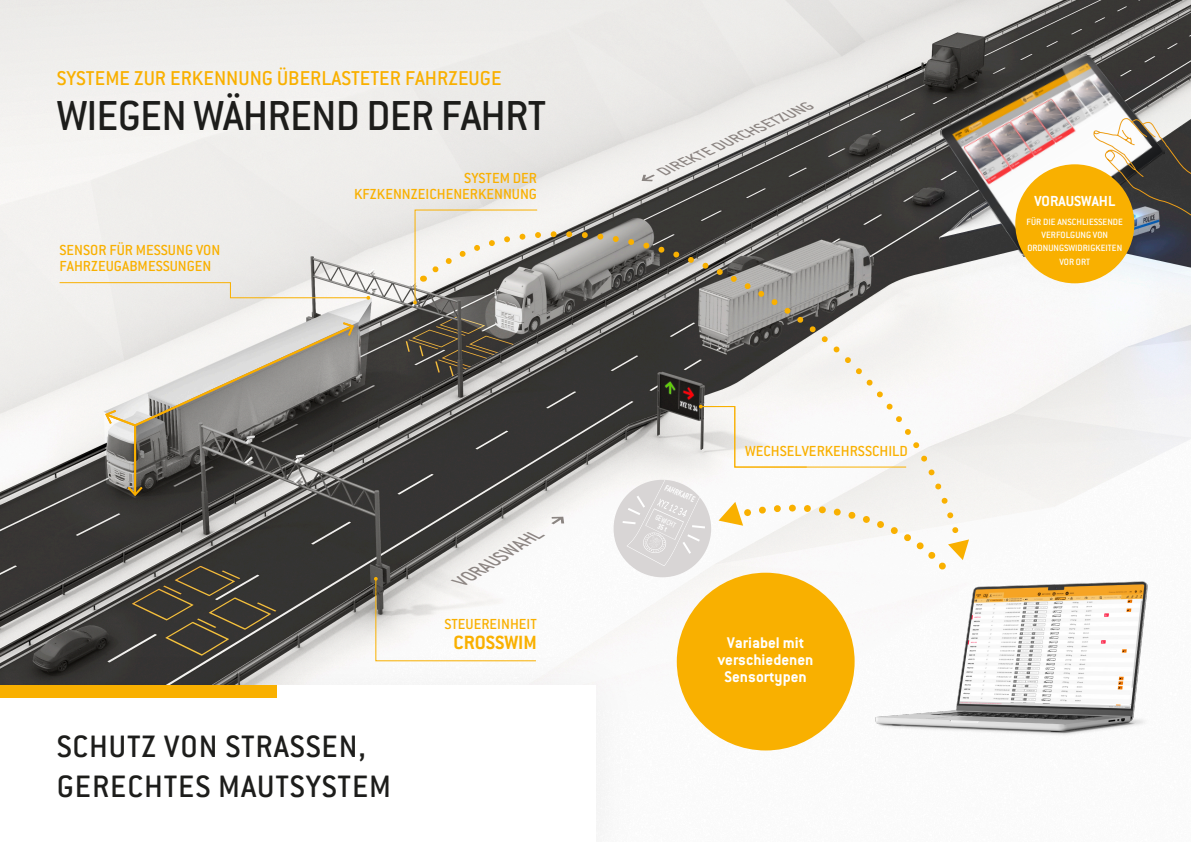
<style>
.page{position:relative;width:1191px;height:842px;background:#fff}
.page>*{position:absolute;margin:0;border:0;box-sizing:border-box;transform-origin:0 0}
.t1{font:500 46px "ITC Conduit LTCE";letter-spacing:-.02em;color:#1d1d1b}
.t2{font:500 34px/39.7px "ITC Conduit LTCE";letter-spacing:.025em;color:#1d1d1b}
.t3{font:500 22px "ITC Conduit LTCE";color:#f9b000}
.t4{font:700 21px "ITC Conduit LTCE";color:#f9b000}
.t5{font:italic 500 19.5px "ITC Conduit LTCE";color:#8c8582}
.t6{font:700 17px/17px "ITC Conduit LTCE";color:#fff;text-align:center}
.t7{font:500 16px/16px "ITC Conduit LTCE";color:#f9b000}
.t8{font:700 16px "ITC Conduit LTCE";color:#fff}
.t9{font:italic 500 14.9px "ITC Conduit LTCE";color:#8c8582;scale:1.21 1}
.t10{font:500 10px/13px "ITC Conduit LTCE";color:#fff;text-align:center}
.t11{font:9.3px "Conduit ITCTT Bold";color:#fff;scale:.77 1}
.t12{font:8.4px "Conduit Md ITCTT Medium";color:#fff;scale:.77 1}
</style>
<div class="page">
<img style="left:0;top:0;width:1191px;height:751px">
<svg style="left:718px;top:561px;width:128px;height:15px"></svg>
<hr style="left:134px;top:425px;width:2px;height:69px;background:#f9b000">
<svg style="left:128px;top:487px;width:14px;height:9px"></svg>
<svg style="left:104px;top:322px;width:251px;height:106px"></svg>
<svg style="left:59px;top:282px;width:311px;height:18px"></svg>
<svg style="left:413px;top:209px;width:14px;height:95px"></svg>
<svg style="left:374px;top:577px;width:163px;height:80px"></svg>
<div style="left:677px;top:573px;width:177px;height:177px;background:#f9b000;border-radius:50%"></div>
<img style="left:0;top:657px;width:629px;height:173px">
<div style="left:0;top:685px;width:595px;height:157px;background:#fff"></div>
<div style="left:0;top:685px;width:277px;height:13px;background:#f9b000"></div>
<svg style="left:427px;top:166px;width:542px;height:395px"></svg>
<img style="left:928px;top:39px;width:246px;height:231px">
<svg style="left:1083px;top:119px;width:108px;height:132px"></svg>
<div style="left:1015px;top:164px;width:119px;height:119px;background:#f9b000;border-radius:50%"></div>
<svg style="left:699px;top:405px;width:208px;height:63px"></svg>
<div style="left:613px;top:480px;width:98px;height:97px;background:#d8d5d5;border-radius:50%"></div>
<img style="left:846px;top:536px;width:341px;height:215px">
<svg style="left:620px;top:480px;width:87px;height:86px"></svg>
<h3 class="t3" style="left:57px;top:67px;width:446px">SYSTEME ZUR ERKENNUNG ÜBERLASTETER FAHRZEUGE</h3>
<h1 class="t1" style="left:57px;top:93px;width:491px">WIEGEN WÄHREND DER FAHRT</h1>
<p class="t7" style="left:60px;top:242px;width:162px">SENSOR FÜR MESSUNG VON<br>FAHRZEUGABMESSUNGEN</p>
<p class="t7" style="left:354px;top:170px;width:184px;text-align:right">SYSTEM DER<br>KFZKENNZEICHENERKENNUNG</p>
<p class="t5" style="left:455px;top:574px;width:99px;rotate:-32deg">VORAUSWAHL</p>
<p class="t7" style="left:444px;top:617px;width:94px">STEUEREINHEIT</p>
<h3 class="t4" style="left:453px;top:633px;width:85px">CROSSWIM</h3>
<h2 class="t2" style="left:57px;top:727px;width:336px">SCHUTZ VON STRASSEN,<br>GERECHTES MAUTSYSTEM</h2>
<p class="t9" style="left:660px;top:166px;width:139px;rotate:-25deg">DIREKTE DURCHSETZUNG</p>
<p class="t11" style="left:667px;top:482px;width:43px;rotate:22deg">FAHRKARTE</p>
<p class="t12" style="left:658px;top:512px;width:29px;rotate:25deg">GEWICHT</p>
<p class="t7" style="left:745px;top:443px;width:164px">WECHSELVERKEHRSSCHILD</p>
<p class="t6" style="left:718px;top:635px;width:97px">Variabel mit verschiedenen<br>Sensortypen</p>
<p class="t8" style="left:1034px;top:193px;width:82px">VORAUSWAHL</p>
<p class="t10" style="left:1026px;top:216px;width:98px">FÜR DIE ANSCHLIESSENDE<br>VERFOLGUNG VON<br>ORDNUNGSWIDRIGKEITEN<br>VOR ORT</p>
</div>
